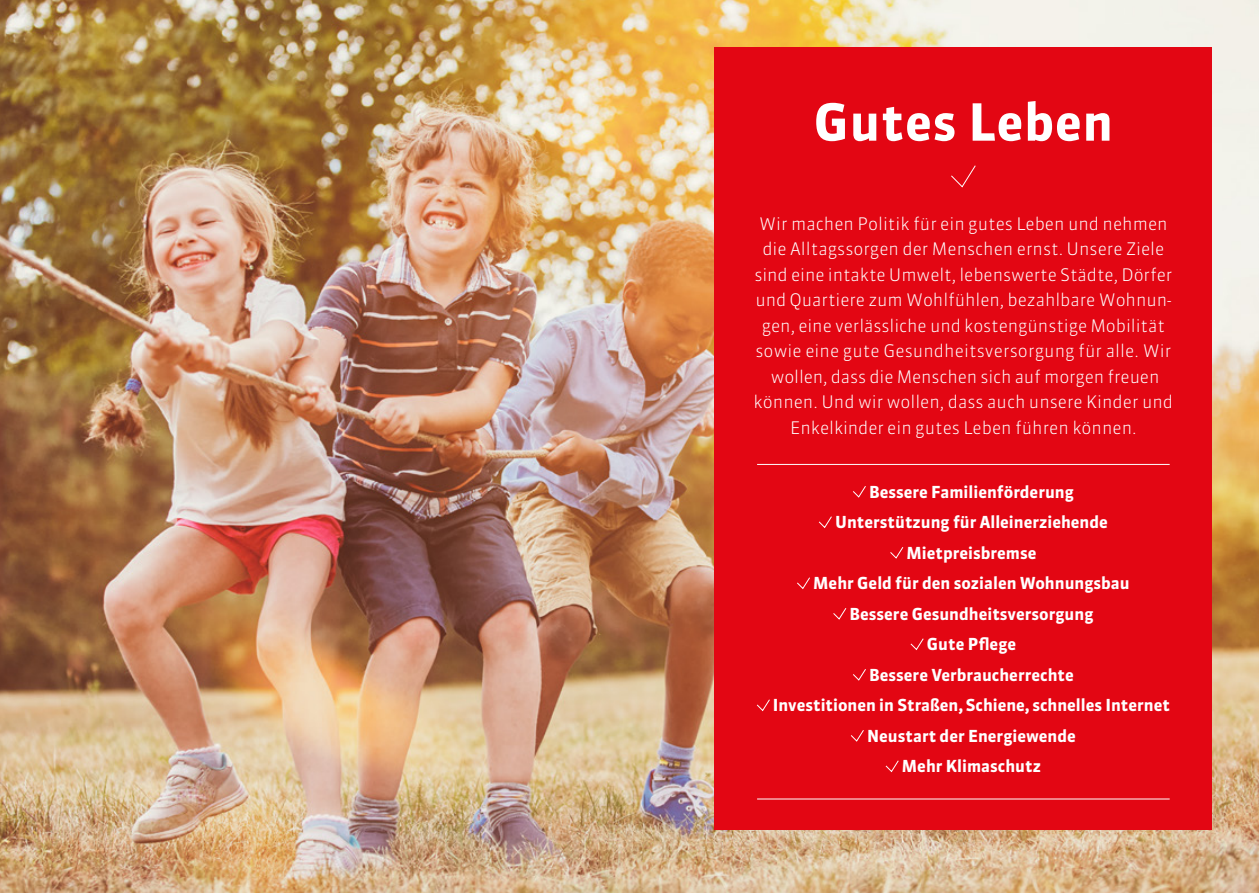
<style>
.page{position:relative;width:1259px;height:893px;background:#fff}
.page>*{position:absolute;margin:0;border:0;box-sizing:border-box;transform-origin:0 0}
.t1{font:700 51px "Sanuk Pro";letter-spacing:.015em;color:#fff}
.t2{font:300 17.25px/25.5px "Sanuk Pro";color:#fff;text-align:center}
.t3{font:700 16.5px/30.5px "Sanuk Pro";color:#fff;text-align:center}
</style>
<div class="page">
<img style="left:0;top:0;width:1259px;height:893px">
<div style="left:714px;top:47px;width:498px;height:782px;background:#e30613"></div>
<svg style="left:951px;top:165px;width:25px;height:23px"></svg>
<svg style="left:853px;top:486px;width:13px;height:12px"></svg>
<svg style="left:818px;top:516px;width:14px;height:12px"></svg>
<svg style="left:890px;top:547px;width:14px;height:12px"></svg>
<svg style="left:797px;top:577px;width:13px;height:12px"></svg>
<svg style="left:833px;top:608px;width:14px;height:12px"></svg>
<svg style="left:910px;top:638px;width:14px;height:13px"></svg>
<svg style="left:853px;top:669px;width:13px;height:12px"></svg>
<svg style="left:756px;top:699px;width:14px;height:13px"></svg>
<svg style="left:850px;top:730px;width:14px;height:12px"></svg>
<svg style="left:885px;top:760px;width:14px;height:13px"></svg>
<hr style="left:757px;top:464px;width:412px;height:1px;background:#fff">
<hr style="left:757px;top:798px;width:412px;height:1px;background:#fff">
<h1 class="t1" style="left:813px;top:86px;width:301px">Gutes Leben</h1>
<p class="t2" style="left:753px;top:210px;width:421px">Wir machen Politik für ein gutes Leben und nehmen die Alltagssorgen der Menschen ernst. Unsere Ziele sind eine intakte Umwelt, lebenswerte Städte, Dörfer und Quartiere zum Wohlfühlen, bezahlbare Wohnun&shy;gen, eine verlässliche und kostengünstige Mobilität sowie eine gute Gesundheitsversorgung für alle. Wir wollen, dass die Menschen sich auf morgen freuen können. Und wir wollen, dass auch unsere Kinder und Enkelkinder ein gutes Leben führen können.</p>
<p class="t3" style="left:772px;top:476px;width:399px">Bessere Familienförderung<br>Unterstützung für Alleinerziehende<br>Mietpreisbremse<br>Mehr Geld für den sozialen Wohnungsbau<br>Bessere Gesundheitsversorgung<br>Gute Pflege<br>Bessere Verbraucherrechte<br>Investitionen in Straßen, Schiene, schnelles Internet<br>Neustart der Energiewende<br>Mehr Klimaschutz</p>
</div>
